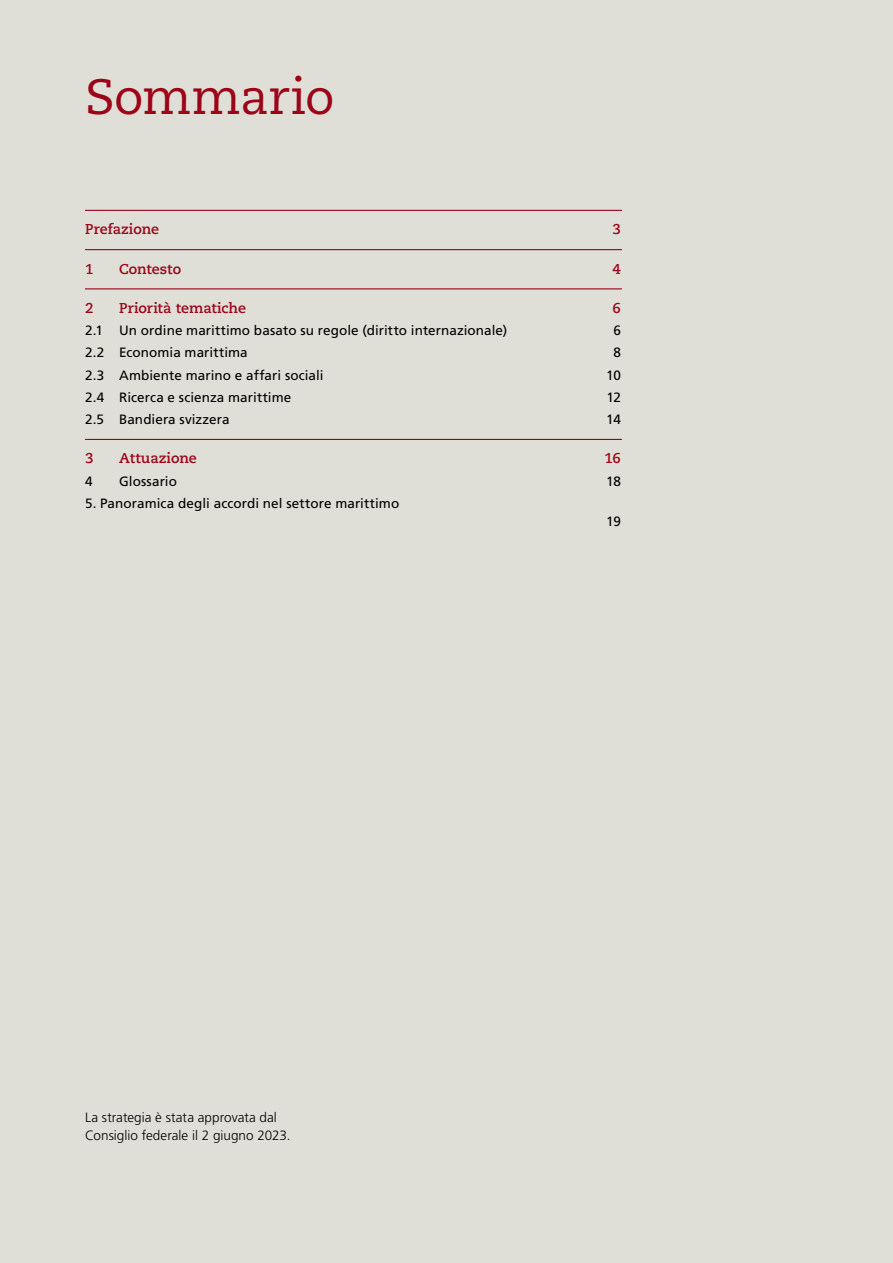
<style>
.page{position:relative;width:893px;height:1263px;background:#dfdfd7}
.page>*{position:absolute;margin:0;border:0;box-sizing:border-box;transform-origin:0 0}
._1_Kapitel_Caec_33_36{font:49.5px "Caecilia LT Pro 55 Roman";letter-spacing:-.01em;color:#9d0318}
.t1{font:700 14.25px "Caecilia LT Pro 75";color:#9d0318}
.t2{font:13.5px "Frutiger LT Pro";letter-spacing:.005em;color:#000}
._4_Lauftext_9pt{font:300 13.5px/18px "Frutiger LT Pro";color:#000}
</style>
<div class="page">
<hr style="left:85px;top:210px;width:537px;height:1px;background:#9d0318">
<hr style="left:85px;top:249px;width:537px;height:1px;background:#9d0318">
<hr style="left:85px;top:288px;width:537px;height:1px;background:#9d0318">
<hr style="left:85px;top:439px;width:537px;height:1px;background:#9d0318">
<p class="_1_Kapitel_Caec_33_36" style="left:85px;top:64px;width:251px">Sommario</p>
<p class="t1" style="left:85px;top:220px;width:76px">Prefazione</p>
<p class="t1" style="left:612px;top:220px;width:10px">3</p>
<p class="t1" style="left:85px;top:259px;width:10px">1</p>
<p class="t1" style="left:119px;top:259px;width:64px">Contesto</p>
<p class="t1" style="left:612px;top:259px;width:10px">4</p>
<p class="t1" style="left:85px;top:298px;width:10px">2</p>
<p class="t1" style="left:119px;top:298px;width:128px">Priorità tematiche</p>
<p class="t1" style="left:612px;top:298px;width:10px">6</p>
<p class="t2" style="left:85px;top:322px;width:424px">2.1 Un ordine marittimo basato su regole (diritto internazionale)</p>
<p class="t2" style="left:613px;top:322px;width:9px">6</p>
<p class="t2" style="left:85px;top:345px;width:164px">2.2 Economia marittima</p>
<p class="t2" style="left:613px;top:345px;width:9px">8</p>
<p class="t2" style="left:85px;top:367px;width:240px">2.3 Ambiente marino e affari sociali</p>
<p class="t2" style="left:606px;top:367px;width:16px">10</p>
<p class="t2" style="left:85px;top:389px;width:208px">2.4 Ricerca e scienza marittime</p>
<p class="t2" style="left:606px;top:389px;width:16px">12</p>
<p class="t2" style="left:85px;top:411px;width:146px">2.5 Bandiera svizzera</p>
<p class="t2" style="left:606px;top:411px;width:16px">14</p>
<p class="t1" style="left:85px;top:449px;width:10px">3</p>
<p class="t1" style="left:119px;top:449px;width:79px">Attuazione</p>
<p class="t1" style="left:604px;top:449px;width:18px">16</p>
<p class="t2" style="left:85px;top:473px;width:9px">4</p>
<p class="t2" style="left:119px;top:473px;width:59px">Glossario</p>
<p class="t2" style="left:606px;top:473px;width:16px">18</p>
<p class="t2" style="left:85px;top:495px;width:316px">5. Panoramica degli accordi nel settore marittimo</p>
<p class="t2" style="left:606px;top:513px;width:16px">19</p>
<p class="_4_Lauftext_9pt" style="left:85px;top:1109px;width:207px">La strategia è stata approvata dal<br>Consiglio federale il 2 giugno 2023.</p>
</div>
